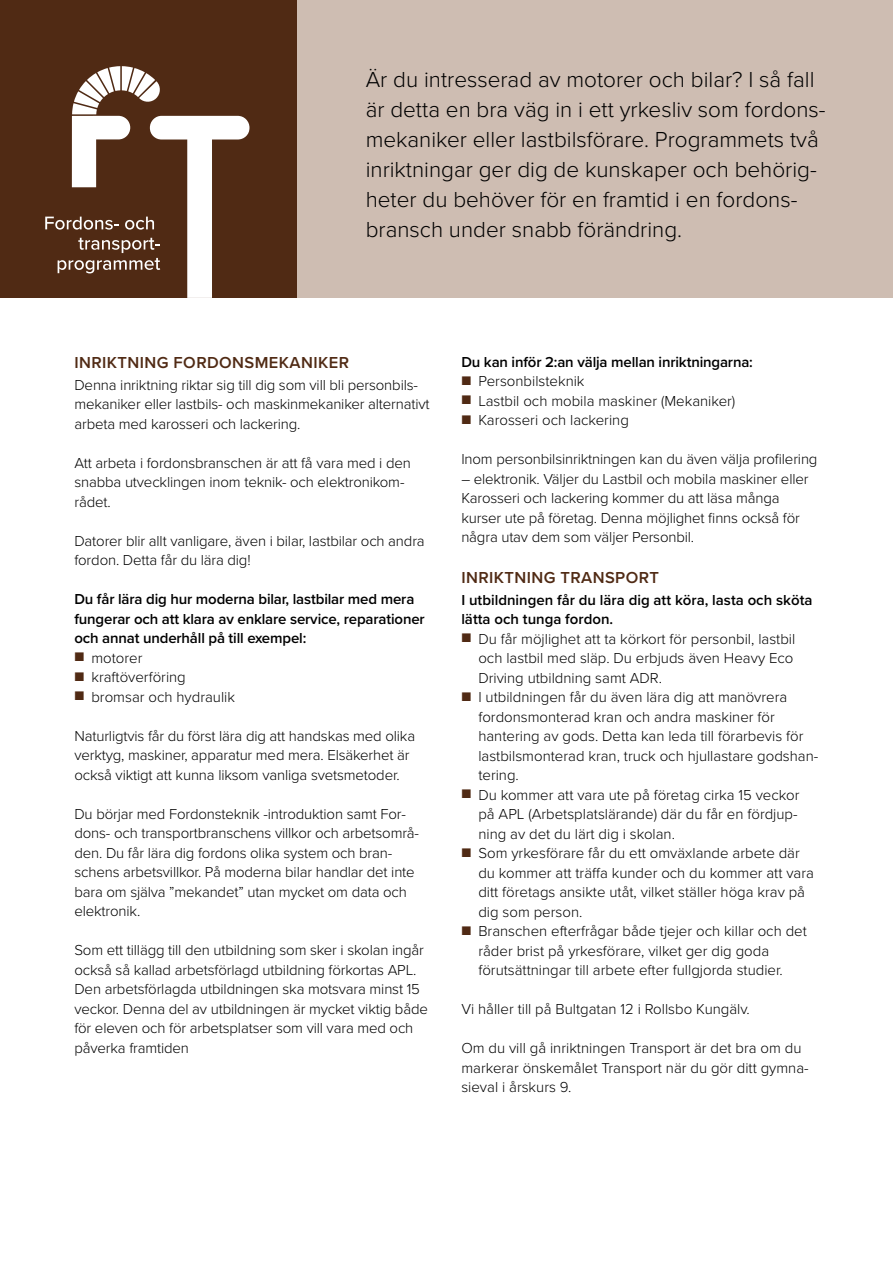
<style>
.page{position:relative;width:893px;height:1263px;background:#fff}
.page>*{position:absolute;margin:0;border:0;box-sizing:border-box;transform-origin:0 0}
.t1{font:300 22.5px/30px "Proxima Nova";color:#000}
.t2{font:600 16.5px "Proxima Nova";letter-spacing:.025em;color:#502a14}
.t3{font:300 15px/19.5px "Proxima Nova";letter-spacing:-.01em;color:#000}
.t4{font:600 15px/19.5px "Proxima Nova";letter-spacing:-.01em;color:#000}
.s1{color:#502a14}
</style>
<div class="page">
<div style="left:0;top:0;width:298px;height:298px;background:#502a14"></div>
<svg style="left:45px;top:66px;width:204px;height:232px"></svg>
<div style="left:298px;top:0;width:595px;height:298px;background:#cebdb2"></div>
<p class="t1" style="left:366px;top:63px;width:461px">Är du intresserad av motorer och bilar? I så fall är detta en bra väg in i ett yrkesliv som fordons&shy;mekaniker eller lastbilsförare. Programmets två inriktningar ger dig de kunskaper och behörig&shy;heter du behöver för en framtid i en fordons&shy;bransch under snabb förändring.</p>
<p class="t2" style="left:74px;top:350px;width:276px">INRIKTNING FORDONSMEKANIKER</p>
<p class="t3" style="left:74px;top:374px;width:357px">Denna inriktning riktar sig till dig som vill bli personbils&shy;mekaniker eller lastbils- och maskinmekaniker alternativt arbeta med karosseri och lackering.</p>
<p class="t3" style="left:74px;top:452px;width:338px">Att arbeta i fordonsbranschen är att få vara med i den snabba utvecklingen inom teknik- och elektronikom&shy;rådet.</p>
<p class="t3" style="left:74px;top:530px;width:352px">Datorer blir allt vanligare, även i bilar, lastbilar och andra fordon. Detta får du lära dig!</p>
<p class="t4" style="left:74px;top:589px;width:352px">Du får lära dig hur moderna bilar, lastbilar med mera fungerar och att klara av enklare service, reparationer och annat underhåll på till exempel:</p>
<p class="t3" style="left:74px;top:647px;width:70px"><span class="s1">■</span> motorer</p>
<p class="t3" style="left:74px;top:667px;width:113px"><span class="s1">■</span> kraftöverföring</p>
<p class="t3" style="left:74px;top:686px;width:162px"><span class="s1">■</span> bromsar och hydraulik</p>
<p class="t3" style="left:74px;top:725px;width:342px">Naturligtvis får du först lära dig att handskas med olika verktyg, maskiner, apparatur med mera. Elsäkerhet är också viktigt att kunna liksom vanliga svetsmetoder.</p>
<p class="t3" style="left:74px;top:803px;width:346px">Du börjar med Fordonsteknik -introduktion samt For&shy;dons- och transportbranschens villkor och arbetsområ&shy;den. Du får lära dig fordons olika system och bran&shy;schens arbetsvillkor. På moderna bilar handlar det inte bara om själva ”mekandet” utan mycket om data och elektronik.</p>
<p class="t3" style="left:74px;top:940px;width:355px">Som ett tillägg till den utbildning som sker i skolan ingår också så kallad arbetsförlagd utbildning förkortas APL.<br>Den arbetsförlagda utbildningen ska motsvara minst 15 veckor. Denna del av utbildningen är mycket viktig både för eleven och för arbetsplatser som vill vara med och påverka framtiden</p>
<p class="t4" style="left:461px;top:352px;width:293px">Du kan inför 2:an välja mellan inriktningarna:</p>
<p class="t3" style="left:461px;top:371px;width:125px"><span class="s1">■</span> Personbilsteknik</p>
<p class="t3" style="left:461px;top:390px;width:275px"><span class="s1">■</span> Lastbil och mobila maskiner (Mekaniker)</p>
<p class="t3" style="left:461px;top:410px;width:169px"><span class="s1">■</span> Karosseri och lackering</p>
<p class="t3" style="left:461px;top:449px;width:358px">Inom personbilsinriktningen kan du även välja profilering</p>
<p class="t3" style="left:461px;top:468px;width:349px">– elektronik. Väljer du Lastbil och mobila maskiner eller Karosseri och lackering kommer du att läsa många kurser ute på företag. Denna möjlighet finns också för några utav dem som väljer Personbil.</p>
<p class="t2" style="left:461px;top:565px;width:199px">INRIKTNING TRANSPORT</p>
<p class="t4" style="left:461px;top:589px;width:353px">I utbildningen får du lära dig att köra, lasta och sköta lätta och tunga fordon.</p>
<p class="t3" style="left:478px;top:628px;width:318px;text-indent:-17px"><span class="s1">■</span> Du får möjlighet att ta körkort för personbil, lastbil och lastbil med släp. Du erbjuds även Heavy Eco<br>Driving utbildning samt ADR.</p>
<p class="t3" style="left:478px;top:686px;width:341px;text-indent:-17px"><span class="s1">■</span> I utbildningen får du även lära dig att manövrera fordonsmonterad kran och andra maskiner för hantering av gods. Detta kan leda till förarbevis för lastbilsmonterad kran, truck och hjullastare godshan&shy;tering.</p>
<p class="t3" style="left:478px;top:784px;width:323px;text-align:justify;text-indent:-17px"><span class="s1">■</span> Du kommer att vara ute på företag cirka 15 veckor på APL (Arbetsplatslärande) där du får en fördjup&shy;ning av det du lärt dig i skolan.</p>
<p class="t3" style="left:478px;top:842px;width:337px;text-indent:-17px"><span class="s1">■</span> Som yrkesförare får du ett omväxlande arbete där du kommer att träffa kunder och du kommer att vara ditt företags ansikte utåt, vilket ställer höga krav på dig som person.</p>
<p class="t3" style="left:478px;top:920px;width:330px;text-indent:-17px"><span class="s1">■</span> Branschen efterfrågar både tjejer och killar och det råder brist på yrkesförare, vilket ger dig goda förutsättningar till arbete efter fullgjorda studier.</p>
<p class="t3" style="left:461px;top:998px;width:290px">Vi håller till på Bultgatan 12 i Rollsbo Kungälv.</p>
<p class="t3" style="left:461px;top:1037px;width:349px">Om du vill gå inriktningen Transport är det bra om du markerar önskemålet Transport när du gör ditt gymna&shy;sieval i årskurs 9.</p>
</div>
